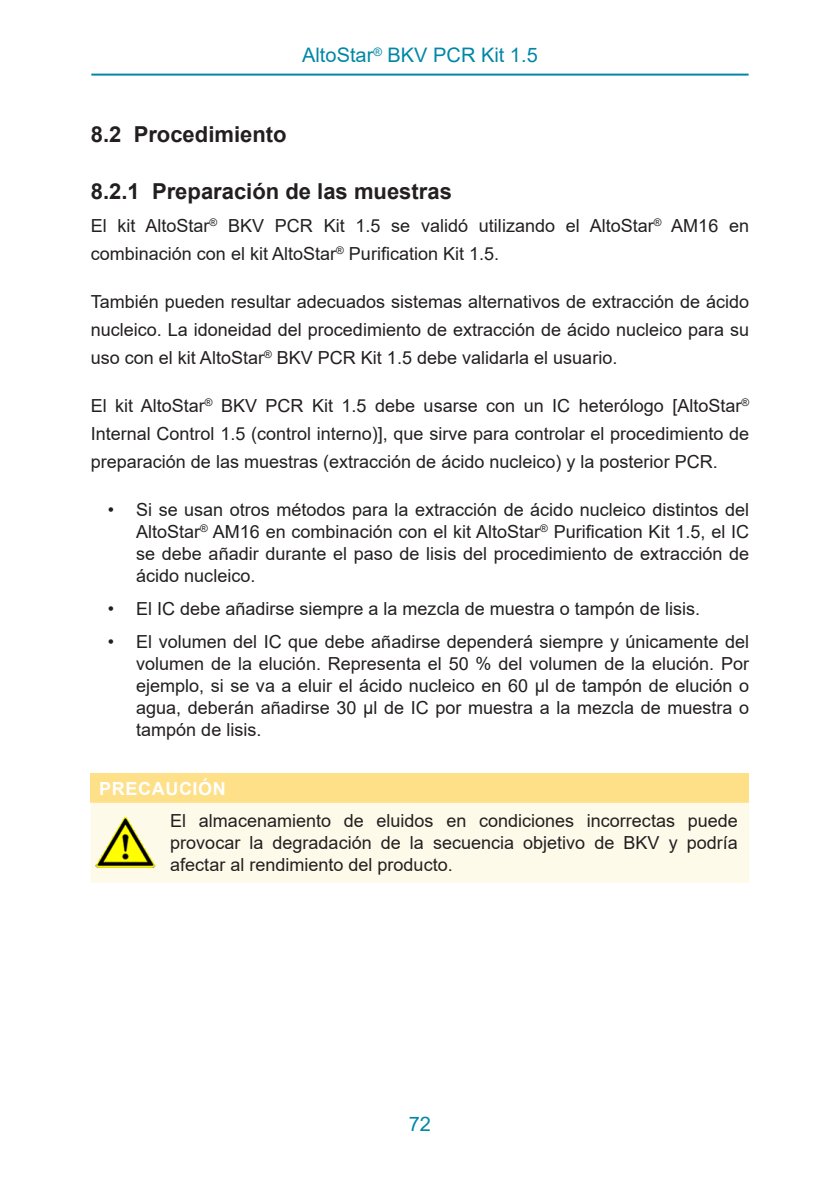
<style>
.page{position:relative;width:840px;height:1191px;background:#fff}
.page>*{position:absolute;margin:0;border:0;box-sizing:border-box;transform-origin:0 0}
.Level_3{font:700 22px "Arial";color:#231f20}
.Level_2{font:700 22px "Arial";color:#231f20}
.Seitenkopf{font:20px "Arial";color:#0087a6}
.Mengentext{font:18px/22px "Arial";color:#231f20;text-align:justify}
.Note_hazard_conseque{font:18px/22px "Arial";color:#231f20;text-align:justify}
.Note_Titel{font:700 18px "Arial";letter-spacing:.035em;color:#fff}
</style>
<div class="page">
<hr style="left:91px;top:74px;width:657px;height:2px;background:#0087a6">
<div style="left:91px;top:773px;width:657px;height:29px;background:#fee088"></div>
<div style="left:91px;top:802px;width:657px;height:80px;background:#fefaea"></div>
<img style="left:94px;top:811px;width:62px;height:63px">
<p class="Seitenkopf" style="left:302px;top:41px;width:237px">AltoStar<sup>®</sup> BKV PCR Kit 1.5</p>
<p class="Level_2" style="left:91px;top:119px;width:197px">8.2 Procedimiento</p>
<p class="Level_3" style="left:91px;top:175px;width:362px">8.2.1 Preparación de las muestras</p>
<p class="Mengentext" style="left:91px;top:212px;width:659px;line-height:28px">El kit AltoStar<sup>®</sup> BKV PCR Kit 1.5 se validó utilizando el AltoStar<sup>®</sup> AM16 en combinación con el kit AltoStar<sup>®</sup> Purification Kit 1.5.</p>
<p class="Mengentext" style="left:91px;top:288px;width:659px;line-height:28px">También pueden resultar adecuados sistemas alternativos de extracción de ácido nucleico. La idoneidad del procedimiento de extracción de ácido nucleico para su uso con el kit AltoStar<sup>®</sup> BKV PCR Kit 1.5 debe validarla el usuario.</p>
<p class="Mengentext" style="left:91px;top:391px;width:659px;line-height:28px">El kit AltoStar<sup>®</sup> BKV PCR Kit 1.5 debe usarse con un IC heterólogo [AltoStar<sup>® </sup>Internal Control 1.5 (control interno)], que sirve para controlar el procedimiento de preparación de las muestras (extracción de ácido nucleico) y la posterior PCR.</p>
<p class="Mengentext" style="left:136px;top:498px;width:614px;text-indent:-28px">• Si se usan otros métodos para la extracción de ácido nucleico distintos del AltoStar<sup>®</sup> AM16 en combinación con el kit AltoStar<sup>®</sup> Purification Kit 1.5, el IC se debe añadir durante el paso de lisis del procedimiento de extracción de ácido nucleico.</p>
<p class="Mengentext" style="left:108px;top:597px;width:593px">• El IC debe añadirse siempre a la mezcla de muestra o tampón de lisis.</p>
<p class="Mengentext" style="left:136px;top:631px;width:614px;text-indent:-28px">• El volumen del IC que debe añadirse dependerá siempre y únicamente del volumen de la elución. Representa el 50 % del volumen de la elución. Por ejemplo, si se va a eluir el ácido nucleico en 60 µl de tampón de elución o agua, deberán añadirse 30 µl de IC por muestra a la mezcla de muestra o tampón de lisis.</p>
<p class="Note_Titel" style="left:99px;top:775px;width:128px">PRECAUCIÓN</p>
<p class="Note_hazard_conseque" style="left:170px;top:809px;width:568px">El almacenamiento de eluidos en condiciones incorrectas puede provocar la degradación de la secuencia objetivo de BKV y podría afectar al rendimiento del producto.</p>
<p class="Seitenkopf" style="left:408px;top:1110px;width:24px">72</p>
</div>
